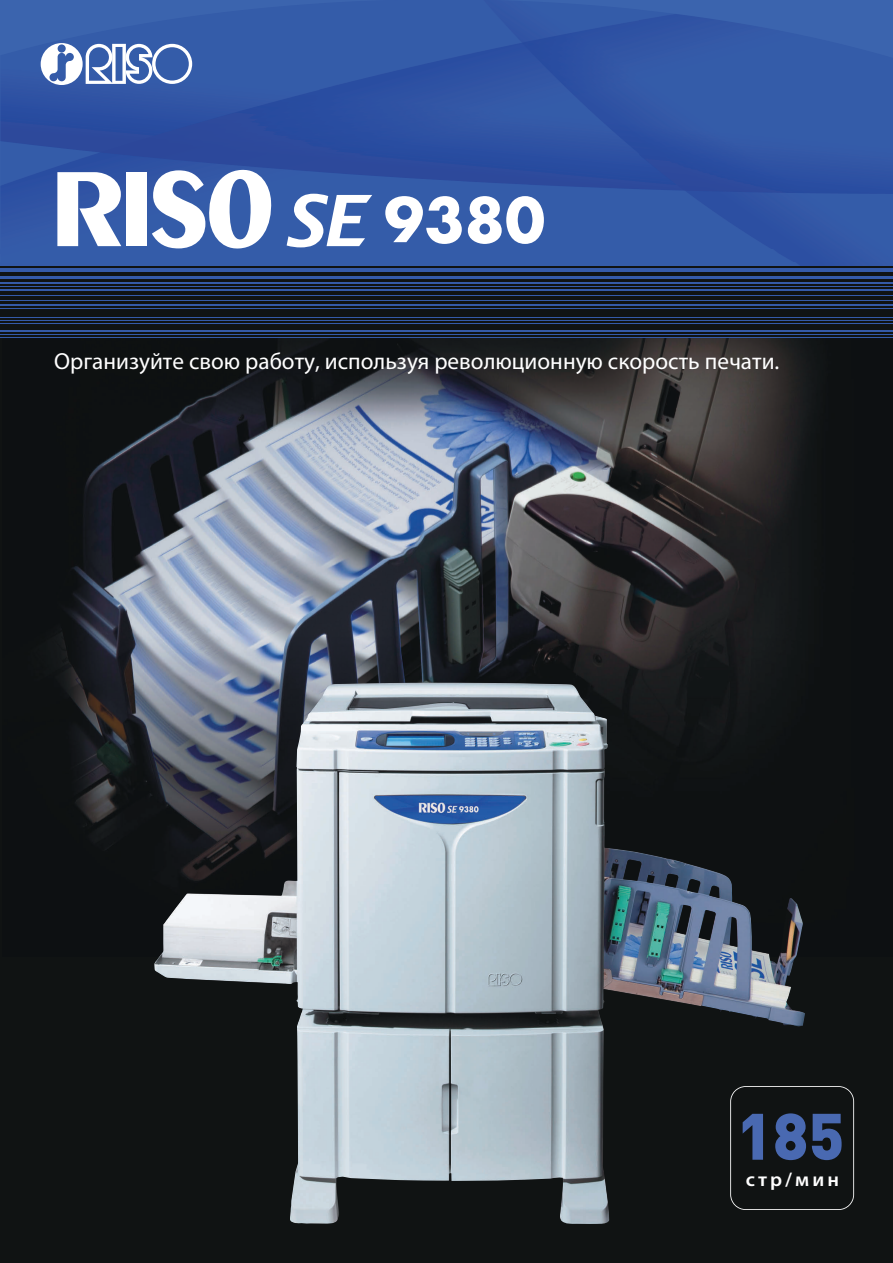
<style>
.page{position:relative;width:893px;height:1263px;background:#101313}
.page>*{position:absolute;margin:0;border:0;box-sizing:border-box;transform-origin:0 0}
.t1{font:900 64.5px "DIN";color:#4969b1}
.t2{font:23.25px "Myriad Pro";color:#fff}
.t3{font:600 19.5px "Myriad Pro";letter-spacing:.15em;color:#fff;scale:1.06 1}
</style>
<div class="page">
<img style="left:61px;top:338px;width:745px;height:492px">
<hr style="left:0;top:276px;width:893px;height:2px;background:#345aa8">
<hr style="left:0;top:269px;width:893px;height:3px;background:#345aa8">
<hr style="left:0;top:337px;width:893px;height:1px;background:#345aa8">
<hr style="left:0;top:334px;width:893px;height:1px;background:#345aa8">
<hr style="left:0;top:331px;width:893px;height:1px;background:#345aa8">
<hr style="left:0;top:289px;width:893px;height:2px;background:#345aa8">
<hr style="left:0;top:286px;width:893px;height:1px;background:#345aa8">
<hr style="left:0;top:282px;width:893px;height:2px;background:#345aa8">
<hr style="left:0;top:323px;width:893px;height:1px;background:#345aa8">
<hr style="left:0;top:320px;width:893px;height:1px;background:#345aa8">
<hr style="left:0;top:317px;width:893px;height:1px;background:#345aa8">
<hr style="left:0;top:308px;width:893px;height:1px;background:#345aa8">
<hr style="left:0;top:304px;width:893px;height:2px;background:#345aa8">
<hr style="left:0;top:300px;width:893px;height:1px;background:#345aa8">
<hr style="left:0;top:295px;width:893px;height:1px;background:#345aa8">
<svg style="left:805px;top:1086px;width:49px;height:124px"></svg>
<img style="left:154px;top:683px;width:651px;height:541px">
<img style="left:2px;top:265px;width:891px;height:1px">
<img style="left:0;top:0;width:893px;height:265px">
<hr style="left:0;top:250px;width:893px;height:4px;background:#345ca9">
<svg style="left:385px;top:196px;width:77px;height:48px;background:#9fb2d6"></svg>
<svg style="left:468px;top:196px;width:76px;height:48px;background:#afbfdd"></svg>
<svg style="left:57px;top:172px;width:64px;height:74px;background:#c1cce4"></svg>
<div style="left:127px;top:172px;width:20px;height:74px;background:#fff"></div>
<svg style="left:152px;top:169px;width:120px;height:81px;background:#a1b3d7"></svg>
<svg style="left:287px;top:194px;width:85px;height:53px;background:#90a6d0"></svg>
<svg style="left:41px;top:43px;width:151px;height:42px;background:#859dcb"></svg>
<p class="t2" style="left:54px;top:347px;width:727px">Организуйте свою работу, используя революционную скорость печати.</p>
<p class="t1" style="left:737px;top:1093px;width:109px">185</p>
<p class="t3" style="left:746px;top:1168px;width:90px">стр/мин</p>
</div>
